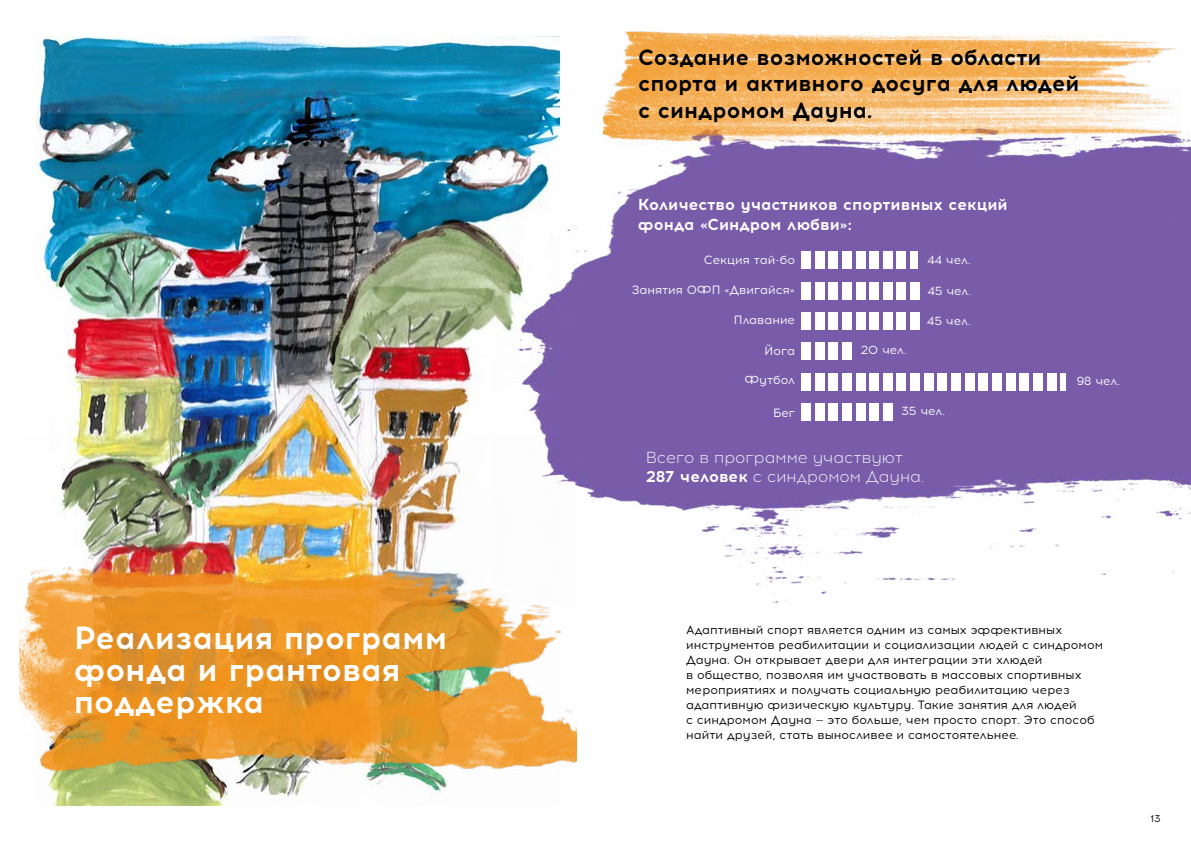
<style>
.page{position:relative;width:1191px;height:842px;background:#fff}
.page>*{position:absolute;margin:0;border:0;box-sizing:border-box;transform-origin:0 0}
.t1{font:700 32px/32px "Acrom";color:#fff}
.t2{font:700 22px/26.4px "Acrom";color:#000}
.t3{font:700 16px/19.2px "Acrom";color:#fff}
.t4{font:300 16px/19.2px "Acrom";color:#fff}
.t5{font:12px/15px "Acrom";color:#000}
.t6{font:12px "Acrom";color:#fff}
.t7{font:10px "Acrom";color:#000}
.s1{font-weight:700}
</style>
<div class="page">
<img style="left:36px;top:36px;width:523px;height:400px">
<img style="left:493px;top:89px;width:698px;height:516px">
<img style="left:19px;top:436px;width:557px;height:370px">
<img style="left:603px;top:31px;width:577px;height:115px">
<div style="left:801px;top:252px;width:10px;height:17px;background:#fff"></div>
<div style="left:869px;top:252px;width:10px;height:17px;background:#fff"></div>
<div style="left:828px;top:252px;width:10px;height:17px;background:#fff"></div>
<div style="left:896px;top:252px;width:10px;height:17px;background:#fff"></div>
<div style="left:814px;top:252px;width:10px;height:17px;background:#fff"></div>
<div style="left:883px;top:252px;width:9px;height:17px;background:#fff"></div>
<div style="left:842px;top:252px;width:9px;height:17px;background:#fff"></div>
<div style="left:910px;top:252px;width:8px;height:17px;background:#fff"></div>
<div style="left:855px;top:252px;width:10px;height:17px;background:#fff"></div>
<div style="left:801px;top:282px;width:10px;height:17px;background:#fff"></div>
<div style="left:869px;top:282px;width:10px;height:17px;background:#fff"></div>
<div style="left:828px;top:282px;width:10px;height:17px;background:#fff"></div>
<div style="left:896px;top:282px;width:10px;height:17px;background:#fff"></div>
<div style="left:814px;top:282px;width:10px;height:17px;background:#fff"></div>
<div style="left:883px;top:282px;width:9px;height:17px;background:#fff"></div>
<div style="left:842px;top:282px;width:9px;height:17px;background:#fff"></div>
<div style="left:910px;top:282px;width:10px;height:17px;background:#fff"></div>
<div style="left:855px;top:282px;width:10px;height:17px;background:#fff"></div>
<div style="left:801px;top:312px;width:10px;height:17px;background:#fff"></div>
<div style="left:869px;top:312px;width:10px;height:17px;background:#fff"></div>
<div style="left:828px;top:312px;width:10px;height:17px;background:#fff"></div>
<div style="left:896px;top:312px;width:10px;height:17px;background:#fff"></div>
<div style="left:814px;top:312px;width:10px;height:17px;background:#fff"></div>
<div style="left:883px;top:312px;width:9px;height:17px;background:#fff"></div>
<div style="left:842px;top:312px;width:9px;height:17px;background:#fff"></div>
<div style="left:910px;top:312px;width:10px;height:17px;background:#fff"></div>
<div style="left:855px;top:312px;width:10px;height:17px;background:#fff"></div>
<div style="left:801px;top:342px;width:10px;height:17px;background:#fff"></div>
<div style="left:828px;top:342px;width:10px;height:17px;background:#fff"></div>
<div style="left:814px;top:342px;width:10px;height:17px;background:#fff"></div>
<div style="left:842px;top:342px;width:9px;height:17px;background:#fff"></div>
<div style="left:801px;top:373px;width:10px;height:17px;background:#fff"></div>
<div style="left:869px;top:373px;width:10px;height:17px;background:#fff"></div>
<div style="left:828px;top:373px;width:10px;height:17px;background:#fff"></div>
<div style="left:896px;top:373px;width:10px;height:17px;background:#fff"></div>
<div style="left:814px;top:373px;width:10px;height:17px;background:#fff"></div>
<div style="left:883px;top:373px;width:9px;height:17px;background:#fff"></div>
<div style="left:842px;top:373px;width:9px;height:17px;background:#fff"></div>
<div style="left:910px;top:373px;width:10px;height:17px;background:#fff"></div>
<div style="left:855px;top:373px;width:10px;height:17px;background:#fff"></div>
<div style="left:924px;top:373px;width:9px;height:17px;background:#fff"></div>
<div style="left:937px;top:373px;width:10px;height:17px;background:#fff"></div>
<div style="left:951px;top:373px;width:10px;height:17px;background:#fff"></div>
<div style="left:964px;top:373px;width:10px;height:17px;background:#fff"></div>
<div style="left:978px;top:373px;width:10px;height:17px;background:#fff"></div>
<div style="left:992px;top:373px;width:10px;height:17px;background:#fff"></div>
<div style="left:1005px;top:373px;width:10px;height:17px;background:#fff"></div>
<div style="left:1019px;top:373px;width:10px;height:17px;background:#fff"></div>
<div style="left:1033px;top:373px;width:9px;height:17px;background:#fff"></div>
<div style="left:1046px;top:373px;width:10px;height:17px;background:#fff"></div>
<div style="left:1060px;top:373px;width:6px;height:17px;background:#fff"></div>
<div style="left:801px;top:403px;width:10px;height:17px;background:#fff"></div>
<div style="left:869px;top:403px;width:10px;height:17px;background:#fff"></div>
<div style="left:828px;top:403px;width:10px;height:17px;background:#fff"></div>
<div style="left:814px;top:403px;width:10px;height:17px;background:#fff"></div>
<div style="left:883px;top:403px;width:9px;height:17px;background:#fff"></div>
<div style="left:842px;top:403px;width:9px;height:17px;background:#fff"></div>
<div style="left:855px;top:403px;width:10px;height:17px;background:#fff"></div>
<h1 class="t1" style="left:74px;top:622px;width:375px">Реализация программ фонда и грантовая поддержка</h1>
<h2 class="t2" style="left:638px;top:44px;width:443px">Создание возможностей в области спорта и активного досуга для людей с синдромом Дауна.</h2>
<h3 class="t3" style="left:638px;top:195px;width:371px">Количество участников спортивных секций фонда «Синдром любви»:</h3>
<p class="t6" style="left:704px;top:252px;width:93px">Секция тай-бо</p>
<p class="t6" style="left:927px;top:253px;width:45px">44 чел.</p>
<p class="t6" style="left:632px;top:282px;width:165px">Занятия ОФП «Двигайся»</p>
<p class="t6" style="left:927px;top:283px;width:45px">45 чел.</p>
<p class="t6" style="left:734px;top:313px;width:63px">Плавание</p>
<p class="t6" style="left:927px;top:313px;width:45px">45 чел.</p>
<p class="t6" style="left:764px;top:343px;width:32px">Йога</p>
<p class="t6" style="left:860px;top:342px;width:48px">20 чел.</p>
<p class="t6" style="left:744px;top:373px;width:52px">Футбол</p>
<p class="t6" style="left:1076px;top:373px;width:45px">98 чел.</p>
<p class="t6" style="left:773px;top:405px;width:23px">Бег</p>
<p class="t6" style="left:901px;top:403px;width:45px">35 чел.</p>
<h3 class="t4" style="left:646px;top:448px;width:280px">Всего в программе участвуют<br><span class="s1">287 человек</span> с синдромом Дауна.</h3>
<p class="t5" style="left:686px;top:623px;width:418px">Адаптивный спорт является одним из самых эффективных инструментов реабилитации и социализации людей с синдромом Дауна. Он открывает двери для интеграции эти хлюдей<br>в общество, позволяя им участвовать в массовых спортивных мероприятиях и получать социальную реабилитацию через адаптивную физическую культуру. Такие занятия для людей<br>с синдромом Дауна — это больше, чем просто спорт. Это способ найти друзей, стать выносливее и самостоятельнее.</p>
<p class="t7" style="left:1150px;top:812px;width:12px">13</p>
</div>
